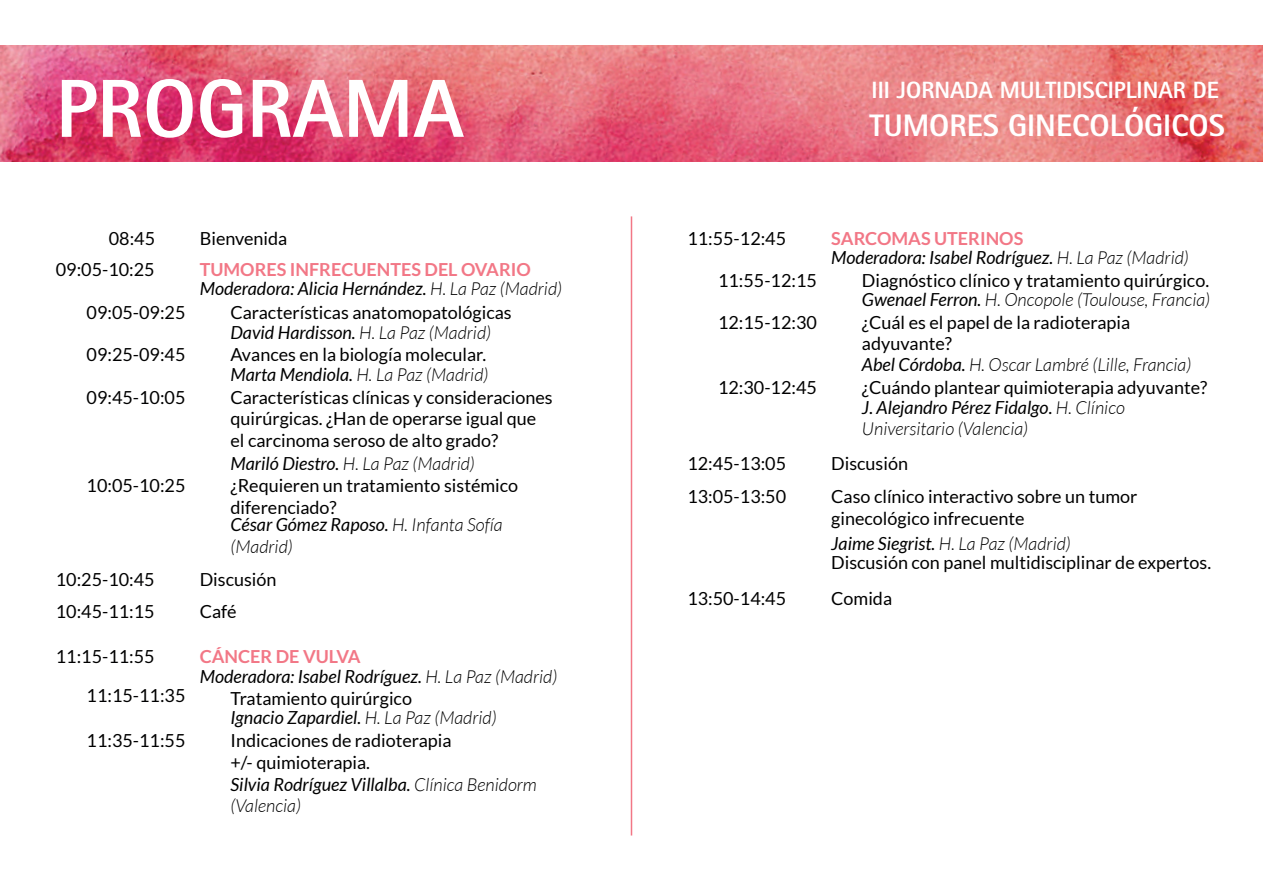
<style>
.page{position:relative;width:1263px;height:893px;background:#fff}
.page>*{position:absolute;margin:0;border:0;box-sizing:border-box;transform-origin:0 0}
.t1{font:800 82.5px "Rotis Sans Serif Std";color:#fff}
.t2{font:800 31.05px "Rotis Sans Serif Std";color:#fff}
.t3{font:800 23.55px "Rotis Sans Serif Std";color:#fff}
.t4{font:18px/21.8px "Lato";color:#000001}
.t5{font:italic 18px/19.8px "Lato";color:#000001}
.t6{font:700 18px/19.5px "Lato";color:#f27786}
.t7{font:italic 300 18px/21.6px "Lato";color:#000001}
.s1{font-weight:400;font-style:italic;color:#000001}
.s2{font-weight:300;font-style:italic;color:#000001}
.s3{font-style:italic}
.s4{font-weight:300;font-style:italic}
.s5{font-weight:400}
.s6{font-weight:700;font-style:normal;color:#f27786}
.s7{font-weight:300}
</style>
<div class="page">
<img style="left:0;top:45px;width:1263px;height:117px">
<hr style="left:631px;top:216px;width:1px;height:619px;background:#f27786">
<h1 class="t1" style="left:56px;top:56px;width:409px">PROGRAMA</h1>
<p class="t4" style="left:56px;top:223px;width:101px;line-height:30.9px;text-align:right">08:45<br>09:05-10:25</p>
<p class="t4" style="left:200px;top:227px;width:89px">Bienvenida</p>
<p class="t6" style="left:200px;top:259px;width:364px">TUMORES INFRECUENTES DEL OVARIO<br><span class="s1">Moderadora: Alicia Hernández.</span> <span class="s2">H. La Paz (Madrid)</span></p>
<p class="t4" style="left:87px;top:302px;width:100px">09:05-09:25</p>
<p class="t4" style="left:87px;top:344px;width:100px">09:25-09:45</p>
<p class="t4" style="left:87px;top:386px;width:100px">09:45-10:05</p>
<p class="t4" style="left:87px;top:475px;width:100px">10:05-10:25</p>
<p class="t4" style="left:56px;top:563px;width:100px;line-height:32.7px">10:25-10:45<br>10:45-11:15</p>
<p class="t4" style="left:87px;top:638px;width:100px;line-height:38.2px;text-indent:-31px">11:15-11:55<br>11:15-11:35</p>
<p class="t4" style="left:87px;top:730px;width:100px">11:35-11:55</p>
<p class="t4" style="left:230px;top:303px;width:283px;line-height:19.2px">Características anatomopatológicas<br><span class="s3">David Hardisson.</span> <span class="s4">H. La Paz (Madrid)</span></p>
<p class="t4" style="left:230px;top:345px;width:259px;line-height:19.5px">Avances en la biología molecular.<br><span class="s3">Marta Mendiola.</span> <span class="s4">H. La Paz (Madrid)</span></p>
<p class="t4" style="left:230px;top:386px;width:324px">Características clínicas y consideraciones quirúrgicas. ¿Han de operarse igual que el carcinoma seroso de alto grado?</p>
<p class="t4" style="left:230px;top:452px;width:289px"><span class="s3">Mariló Diestro.</span> <span class="s4">H. La Paz (Madrid) </span>¿Requieren un tratamiento sistémico diferenciado?</p>
<p class="t7" style="left:230px;top:514px;width:274px"><span class="s5">César Gómez Raposo.</span> H. Infanta Sofía (Madrid)</p>
<p class="t4" style="left:200px;top:563px;width:78px;line-height:32.7px">Discusión<br>Café</p>
<p class="t5" style="left:200px;top:647px;width:359px"><span class="s6">CÁNCER DE VULVA<br></span>Moderadora: Isabel Rodríguez. <span class="s7">H. La Paz (Madrid)</span></p>
<p class="t4" style="left:230px;top:689px;width:268px;line-height:19px">Tratamiento quirúrgico<br><span class="s3">Ignacio Zapardiel.</span> <span class="s4">H. La Paz (Madrid)</span></p>
<p class="t4" style="left:230px;top:730px;width:308px">Indicaciones de radioterapia<br>+/- quimioterapia.<br><span class="s3">Silvia Rodríguez Villalba.</span> <span class="s4">Clínica Benidorm (Valencia)</span></p>
<h3 class="t3" style="left:872px;top:75px;width:349px">III JORNADA MULTIDISCIPLINAR DE</h3>
<h2 class="t2" style="left:869px;top:105px;width:357px">TUMORES GINECOLÓGICOS</h2>
<p class="t4" style="left:687px;top:227px;width:100px">11:55-12:45</p>
<p class="t4" style="left:718px;top:269px;width:100px">11:55-12:15</p>
<p class="t4" style="left:718px;top:311px;width:100px">12:15-12:30</p>
<p class="t4" style="left:718px;top:377px;width:100px">12:30-12:45</p>
<p class="t4" style="left:687px;top:447px;width:100px;line-height:33px">12:45-13:05<br>13:05-13:50</p>
<p class="t5" style="left:831px;top:229px;width:359px;line-height:19px"><span class="s6">SARCOMAS UTERINOS<br></span>Moderadora: Isabel Rodríguez. <span class="s7">H. La Paz (Madrid)</span></p>
<p class="t4" style="left:862px;top:271px;width:350px;line-height:19.2px">Diagnóstico clínico y tratamiento quirúrgico.<br><span class="s3">Gwenael Ferron.</span> <span class="s4">H. Oncopole (Toulouse, Francia)</span></p>
<p class="t4" style="left:862px;top:311px;width:331px;line-height:21.3px">¿Cuál es el papel de la radioterapia adyuvante?<br><span class="s3">Abel Córdoba.</span> <span class="s4">H. Oscar Lambré (Lille, Francia)</span></p>
<p class="t4" style="left:862px;top:378px;width:347px;line-height:19.5px">¿Cuándo plantear quimioterapia adyuvante?<br><span class="s3">J. Alejandro Pérez Fidalgo.</span> <span class="s4">H. Clínico</span></p>
<p class="t7" style="left:862px;top:419px;width:168px">Universitario (Valencia)</p>
<p class="t4" style="left:831px;top:447px;width:308px;line-height:33px">Discusión<br>Caso clínico interactivo sobre un tumor</p>
<p class="t4" style="left:831px;top:506px;width:241px;line-height:24.9px">ginecológico infrecuente<br><span class="s3">Jaime Siegrist.</span> <span class="s4">H. La Paz (Madrid)</span></p>
<p class="t4" style="left:831px;top:551px;width:381px">Discusión con panel multidisciplinar de expertos.</p>
<p class="t4" style="left:687px;top:588px;width:100px">13:50-14:45</p>
<p class="t4" style="left:831px;top:588px;width:62px">Comida</p>
</div>
